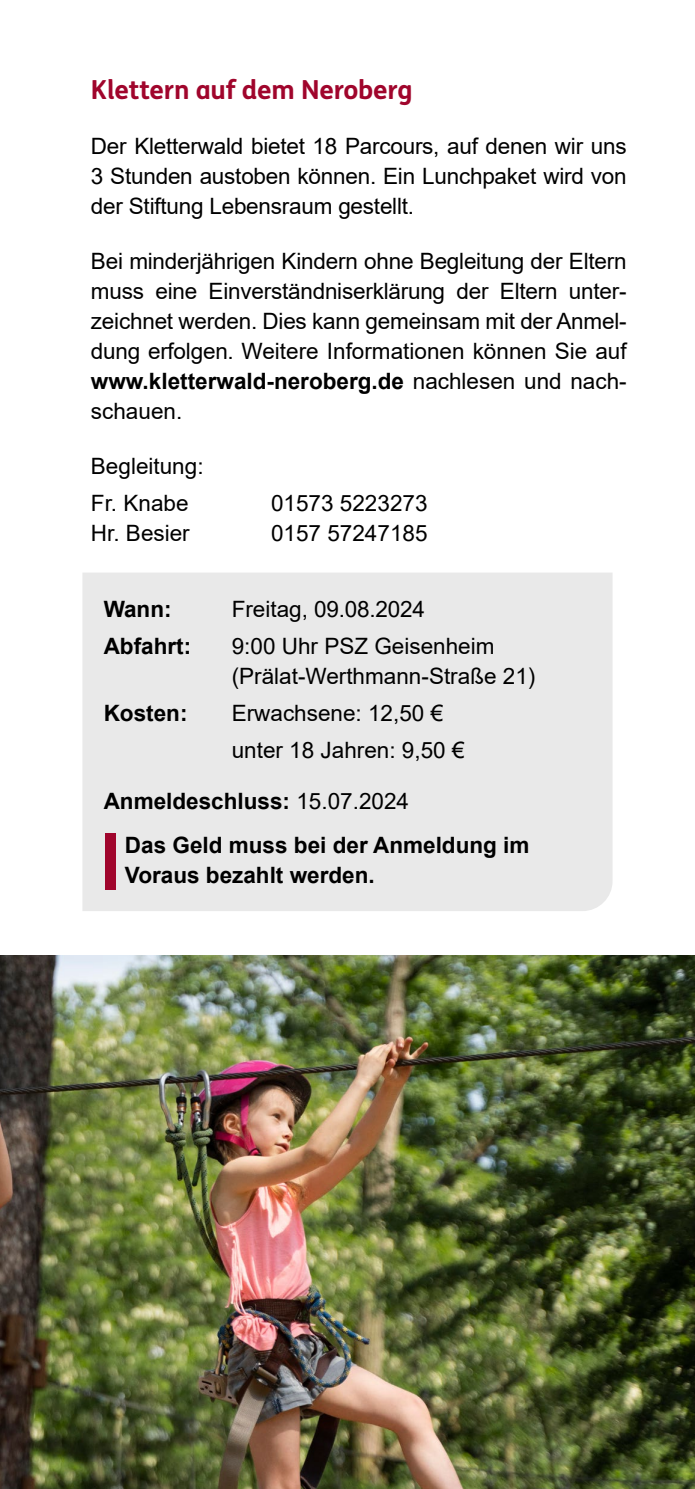
<style>
.page{position:relative;width:695px;height:1489px;background:#fff}
.page>*{position:absolute;margin:0;border:0;box-sizing:border-box;transform-origin:0 0}
.t1{font:700 26.25px "FS Me";letter-spacing:-.01em;color:#a0052c}
.t2{font:22.5px/30px "Arial";color:#000}
.t3{font:700 22.5px/44.2px "Arial";color:#000}
.s1{font-weight:700}
.s2{font-weight:400}
</style>
<div class="page">
<div style="left:82px;top:573px;width:530px;height:338px;background:#e9e9e9"></div>
<div style="left:105px;top:833px;width:11px;height:56px;background:#a0052c"></div>
<img style="left:0;top:955px;width:694px;height:533px">
<p class="t1" style="left:91px;top:70px;width:323px">Klettern auf dem Neroberg</p>
<p class="t2" style="left:91px;top:131px;width:537px;text-align:justify">Der Kletterwald bietet 18 Parcours, auf denen wir uns 3 Stunden austoben können. Ein Lunchpaket wird von der Stiftung Lebensraum gestellt.</p>
<p class="t2" style="left:91px;top:246px;width:537px;text-align:justify">Bei minderjährigen Kindern ohne Begleitung der Eltern muss eine Einverständniserklärung der Eltern unter&shy;zeichnet werden. Dies kann gemeinsam mit der Anmel&shy;dung erfolgen. Weitere Informationen können Sie auf <span class="s1">www.kletterwald-neroberg.de</span> nachlesen und nach&shy;schauen.</p>
<p class="t2" style="left:91px;top:447px;width:114px;line-height:37px">Begleitung:<br>Fr. Knabe</p>
<p class="t2" style="left:271px;top:488px;width:158px">01573 5223273</p>
<p class="t2" style="left:91px;top:518px;width:100px">Hr. Besier</p>
<p class="t2" style="left:271px;top:518px;width:158px">0157 57247185</p>
<p class="t3" style="left:104px;top:587px;width:69px">Wann:</p>
<p class="t2" style="left:232px;top:593px;width:195px">Freitag, 09.08.2024</p>
<p class="t3" style="left:104px;top:624px;width:89px">Abfahrt:</p>
<p class="t2" style="left:232px;top:630px;width:305px">9:00 Uhr PSZ Geisenheim (Prälat-Werthmann-Straße 21)</p>
<p class="t3" style="left:104px;top:691px;width:85px">Kosten:</p>
<p class="t2" style="left:232px;top:694px;width:234px;line-height:37px">Erwachsene: 12,50 € unter 18 Jahren: 9,50 €</p>
<p class="t3" style="left:125px;top:779px;width:406px;text-indent:-21px">Anmeldeschluss: <span class="s2">15.07.2024<br></span>Das Geld muss bei der Anmeldung im</p>
<p class="t3" style="left:125px;top:853px;width:251px">Voraus bezahlt werden.</p>
</div>
